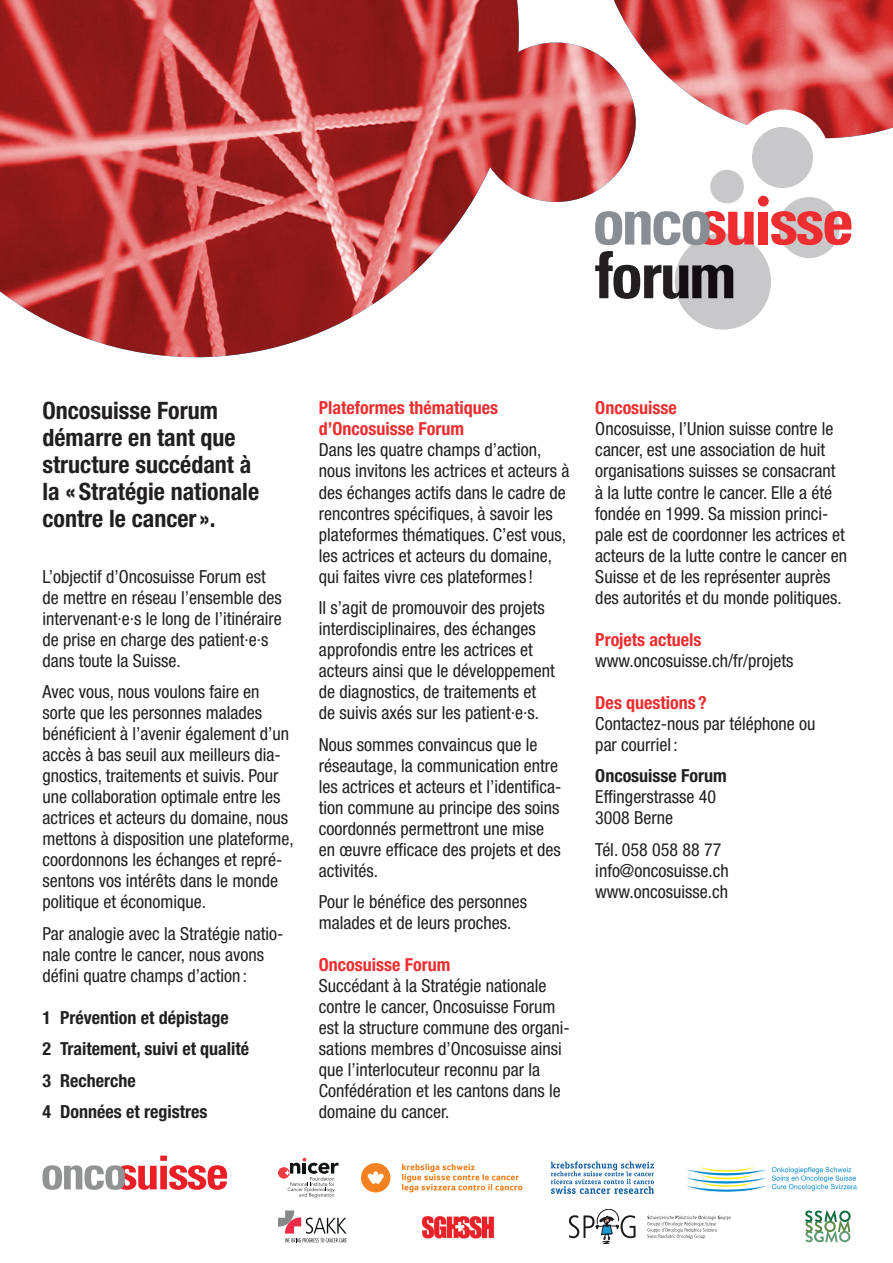
<style>
.page{position:relative;width:893px;height:1263px;background:#fff}
.page>*{position:absolute;margin:0;border:0;box-sizing:border-box;transform-origin:0 0}
.Lead{font:700 condensed 24px/27px "Helvetica Neue LT Pro";color:#231f20}
.Text_mit_Abstand_nac{font:condensed 18px/21px "Helvetica Neue LT Pro";color:#231f20}
.Text_OHNE_Abstand_na{font:condensed 18px/21px "Helvetica Neue LT Pro";color:#231f20}
.Zwischentitel{font:700 condensed 18px/21px "Helvetica Neue LT Pro";color:#ee2d30}
.Aufzählung{font:700 condensed 18px "Helvetica Neue LT Pro";color:#231f20}
.Text_OHNE_Abstand_na-2{font:700 condensed 18px "Helvetica Neue LT Pro";color:#231f20}
</style>
<div class="page">
<img style="left:0;top:0;width:893px;height:357px">
<svg style="left:551px;top:1161px;width:103px;height:33px"></svg>
<div style="left:361px;top:1163px;width:29px;height:29px;background:#f58220;border-radius:50%"></div>
<svg style="left:402px;top:1164px;width:120px;height:28px"></svg>
<svg style="left:367px;top:1171px;width:17px;height:13px"></svg>
<img style="left:687px;top:1167px;width:170px;height:25px">
<div style="left:278px;top:1167px;width:12px;height:11px;background:#ec3d45;border-radius:50%"></div>
<svg style="left:285px;top:1158px;width:54px;height:40px"></svg>
<svg style="left:278px;top:1210px;width:69px;height:32px"></svg>
<img style="left:421px;top:1216px;width:73px;height:23px">
<svg style="left:569px;top:1209px;width:66px;height:35px"></svg>
<svg style="left:647px;top:1215px;width:84px;height:24px"></svg>
<svg style="left:805px;top:1210px;width:46px;height:32px"></svg>
<div style="left:736px;top:109px;width:93px;height:94px;background:#fff;border-radius:50%"></div>
<svg style="left:595px;top:127px;width:256px;height:203px"></svg>
<svg style="left:43px;top:1155px;width:184px;height:35px"></svg>
<p class="Lead" style="left:43px;top:396px;width:218px">Oncosuisse Forum démarre en tant que structure succédant à la «Stratégie nationale contre le cancer ».</p>
<p class="Text_mit_Abstand_nac" style="left:43px;top:565px;width:241px">L’objectif d’Oncosuisse Forum est de mettre en réseau l’ensemble des intervenant·e·s le long de l’itinéraire de prise en charge des patient·e·s dans toute la Suisse.</p>
<p class="Text_mit_Abstand_nac" style="left:43px;top:681px;width:253px">Avec vous, nous voulons faire en sorte que les personnes malades bénéficient à l’avenir également d’un accès à bas seuil aux meilleurs dia&shy;gnostics, traitements et suivis. Pour une collaboration optimale entre les actrices et acteurs du domaine, nous mettons à disposition une plateforme, coordonnons les échanges et repré&shy;sentons vos intérêts dans le monde politique et économique.</p>
<p class="Text_OHNE_Abstand_na" style="left:43px;top:922px;width:243px">Par analogie avec la Stratégie natio&shy;nale contre le cancer, nous avons défini quatre champs d’action :</p>
<p class="Aufzählung" style="left:43px;top:1006px;width:188px">1 Prévention et dépistage</p>
<p class="Aufzählung" style="left:43px;top:1038px;width:208px">2 Traitement, suivi et qualité</p>
<p class="Aufzählung" style="left:43px;top:1069px;width:95px">3 Recherche</p>
<p class="Aufzählung" style="left:43px;top:1101px;width:166px">4 Données et registres</p>
<p class="Zwischentitel" style="left:319px;top:397px;width:181px">Plateformes thématiques d’Oncosuisse Forum</p>
<p class="Text_mit_Abstand_nac" style="left:319px;top:439px;width:252px">Dans les quatre champs d’action, nous invitons les actrices et acteurs à des échanges actifs dans le cadre de rencontres spécifiques, à savoir les plateformes thématiques. C’est vous, les actrices et acteurs du domaine, qui faites vivre ces plateformes!</p>
<p class="Text_mit_Abstand_nac" style="left:319px;top:597px;width:237px">Il s’agit de promouvoir des projets interdisciplinaires, des échanges approfondis entre les actrices et acteurs ainsi que le développement de diagnostics, de traitements et de suivis axés sur les patient·e·s.</p>
<p class="Text_mit_Abstand_nac" style="left:319px;top:733px;width:244px">Nous sommes convaincus que le réseautage, la communication entre les actrices et acteurs et l’identifica&shy;tion commune au principe des soins coordonnés permettront une mise en œuvre efficace des projets et des activités.</p>
<p class="Text_OHNE_Abstand_na" style="left:319px;top:891px;width:210px">Pour le bénéfice des personnes malades et de leurs proches.</p>
<p class="Zwischentitel" style="left:319px;top:954px;width:133px">Oncosuisse Forum</p>
<p class="Text_OHNE_Abstand_na" style="left:319px;top:975px;width:252px">Succédant à la Stratégie nationale contre le cancer, Oncosuisse Forum est la structure commune des organi&shy;sations membres d’Oncosuisse ainsi que l’interlocuteur reconnu par la Confédération et les cantons dans le domaine du cancer.</p>
<p class="Zwischentitel" style="left:595px;top:397px;width:83px">Oncosuisse</p>
<p class="Text_OHNE_Abstand_na" style="left:595px;top:418px;width:253px">Oncosuisse, l’Union suisse contre le cancer, est une association de huit organisations suisses se consacrant à la lutte contre le cancer. Elle a été fondée en 1999. Sa mission princi&shy;pale est de coordonner les actrices et acteurs de la lutte contre le cancer en Suisse et de les représenter auprès des autorités et du monde politiques.</p>
<p class="Zwischentitel" style="left:595px;top:628px;width:108px">Projets actuels</p>
<p class="Text_OHNE_Abstand_na" style="left:595px;top:649px;width:200px">www.oncosuisse.ch/fr/projets</p>
<p class="Zwischentitel" style="left:595px;top:691px;width:113px">Des questions ?</p>
<p class="Text_mit_Abstand_nac" style="left:595px;top:712px;width:222px">Contactez-nous par téléphone ou par courriel :</p>
<p class="Text_OHNE_Abstand_na-2" style="left:595px;top:765px;width:133px">Oncosuisse Forum</p>
<p class="Text_OHNE_Abstand_na" style="left:595px;top:786px;width:122px">Effingerstrasse 40</p>
<p class="Text_mit_Abstand_nac" style="left:595px;top:807px;width:79px">3008 Berne</p>
<p class="Text_OHNE_Abstand_na" style="left:595px;top:838px;width:127px">Tél. 058 058 88 77</p>
<p class="Text_mit_Abstand_nac" style="left:595px;top:859px;width:135px">info@oncosuisse.ch</p>
<p class="Text_mit_Abstand_nac" style="left:595px;top:880px;width:134px">www.oncosuisse.ch</p>
</div>
